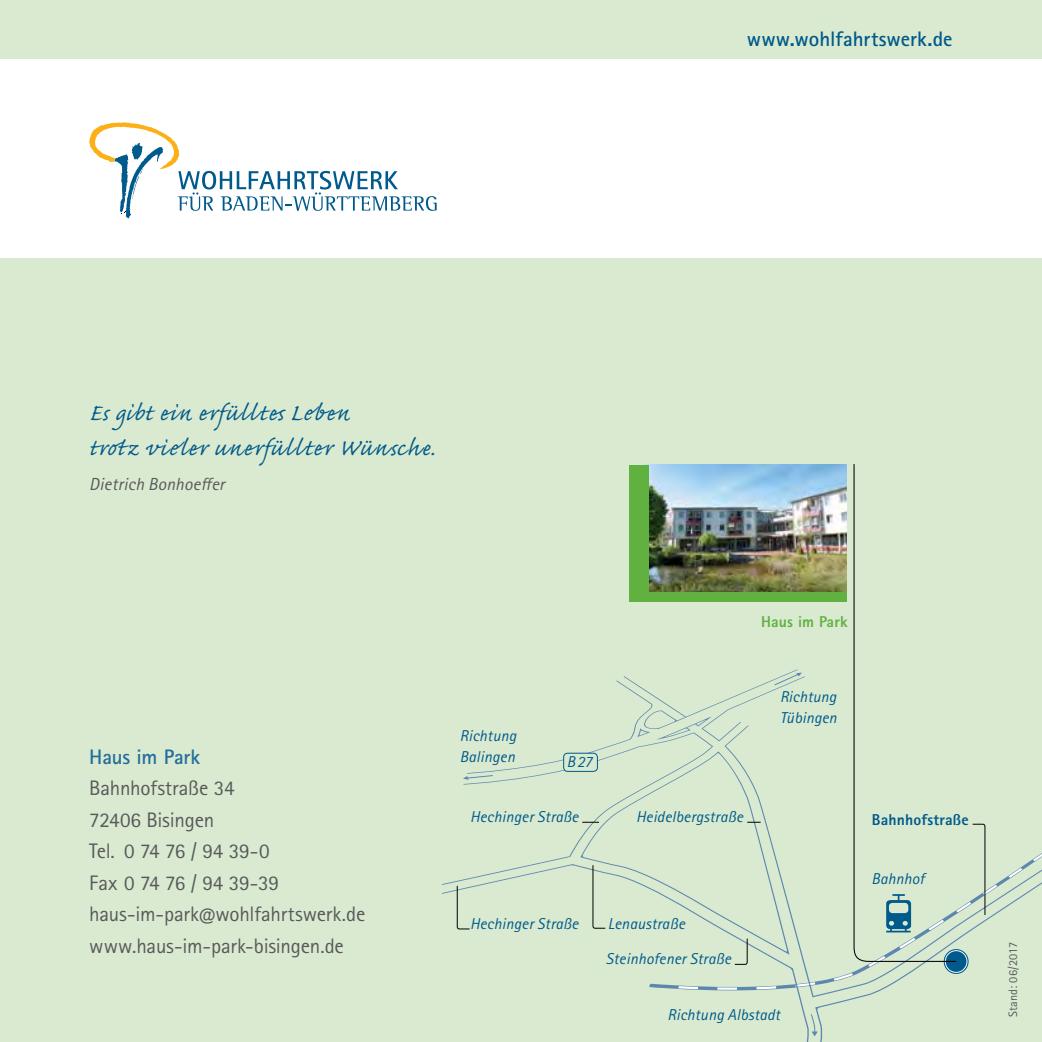
<style>
.page{position:relative;width:1042px;height:1042px;background:#daead0}
.page>*{position:absolute;margin:0;border:0;box-sizing:border-box;transform-origin:0 0}
.t1{font:29.75px/35px "Caflisch Script Pro";letter-spacing:.045em;color:#005a8b}
.t2{font:21px/31.5px "Rotis Sans Serif Std";letter-spacing:-.01em;color:#58595b}
.t3{font:700 21px "Rotis Sans Serif Std";color:#005a8b}
.t4{font:700 21px "Rotis Sans Serif Std";letter-spacing:-.01em;color:#256e9c}
.t5{font:italic 17.5px "Rotis Sans Serif Std";letter-spacing:.01em;color:#58595b}
.t6{font:italic 15.75px/21px "Rotis Sans Serif Std";letter-spacing:.01em;color:#005a8b}
.t7{font:800 15.75px "Rotis Sans Serif Std";letter-spacing:.01em;color:#005a8b}
.t8{font:800 15.75px "Rotis Sans Serif Std";letter-spacing:.01em;color:#61b141}
.t9{font:12.25px "Rotis Sans Serif Std";letter-spacing:.01em;color:#58595b}
</style>
<div class="page">
<div style="left:0;top:60px;width:1042px;height:198px;background:#fff"></div>
<img style="left:648px;top:465px;width:198px;height:127px">
<div style="left:628px;top:465px;width:20px;height:137px;background:#61b141"></div>
<div style="left:628px;top:592px;width:218px;height:10px;background:#61b141"></div>
<svg style="left:442px;top:669px;width:600px;height:373px"></svg>
<svg style="left:734px;top:938px;width:14px;height:27px"></svg>
<svg style="left:457px;top:885px;width:13px;height:44px"></svg>
<svg style="left:592px;top:864px;width:14px;height:65px"></svg>
<svg style="left:747px;top:822px;width:13px;height:1px"></svg>
<svg style="left:582px;top:822px;width:17px;height:1px"></svg>
<svg style="left:811px;top:1013px;width:7px;height:23px"></svg>
<div style="left:564px;top:753px;width:33px;height:18px;background:#daead0;border-radius:4px"></div>
<div style="left:563px;top:753px;width:35px;height:19px;border:1px solid #005a8b;border-radius:4px"></div>
<svg style="left:944px;top:949px;width:24px;height:24px"></svg>
<div style="left:943px;top:949px;width:25px;height:25px;border:1px solid #005a8b;border-radius:50%"></div>
<div style="left:946px;top:951px;width:20px;height:21px;background:#005a8b;border-radius:50%"></div>
<div style="left:871px;top:811px;width:98px;height:18px;background:#daead0"></div>
<svg style="left:972px;top:823px;width:13px;height:92px"></svg>
<svg style="left:853px;top:464px;width:104px;height:498px"></svg>
<hr style="left:886px;top:930px;width:24px;height:2px;background:#005a8b">
<svg style="left:886px;top:894px;width:25px;height:37px"></svg>
<svg style="left:89px;top:122px;width:348px;height:96px"></svg>
<h2 class="t3" style="left:747px;top:26px;width:207px">www.wohlfahrtswerk.de</h2>
<h1 class="t1" style="left:89px;top:398px;width:347px">Es gibt ein erfülltes Leben<br>trotz vieler unerfüllter Wünsche.</h1>
<p class="t5" style="left:89px;top:474px;width:137px">Dietrich Bonhoeffer</p>
<h2 class="t4" style="left:89px;top:743px;width:112px">Haus im Park</h2>
<h2 class="t2" style="left:89px;top:772px;width:278px">Bahnhofstraße 34<br>72406 Bisingen<br>Tel. 0 74 76 / 94 39-0<br>Fax 0 74 76 / 94 39-39 haus-im-park@wohlfahrtswerk.de www.haus-im-park-bisingen.de</h2>
<p class="t8" style="left:761px;top:611px;width:88px">Haus im Park</p>
<p class="t6" style="left:460px;top:725px;width:58px">Richtung<br>Balingen</p>
<p class="t6" style="left:567px;top:751px;width:27px">B27</p>
<p class="t6" style="left:470px;top:806px;width:110px">Hechinger Straße</p>
<p class="t6" style="left:636px;top:806px;width:109px">Heidelbergstraße</p>
<p class="t6" style="left:780px;top:686px;width:58px">Richtung<br>Tübingen</p>
<p class="t6" style="left:470px;top:913px;width:110px">Hechinger Straße</p>
<p class="t6" style="left:608px;top:913px;width:79px">Lenaustraße</p>
<p class="t6" style="left:606px;top:948px;width:127px">Steinhofener Straße</p>
<p class="t6" style="left:667px;top:1004px;width:114px">Richtung Albstadt</p>
<p class="t7" style="left:872px;top:809px;width:98px">Bahnhofstraße</p>
<p class="t6" style="left:871px;top:868px;width:55px">Bahnhof</p>
<p class="t9" style="left:1006px;top:1017px;width:76px;rotate:-90deg">Stand: 06/2017</p>
</div>
